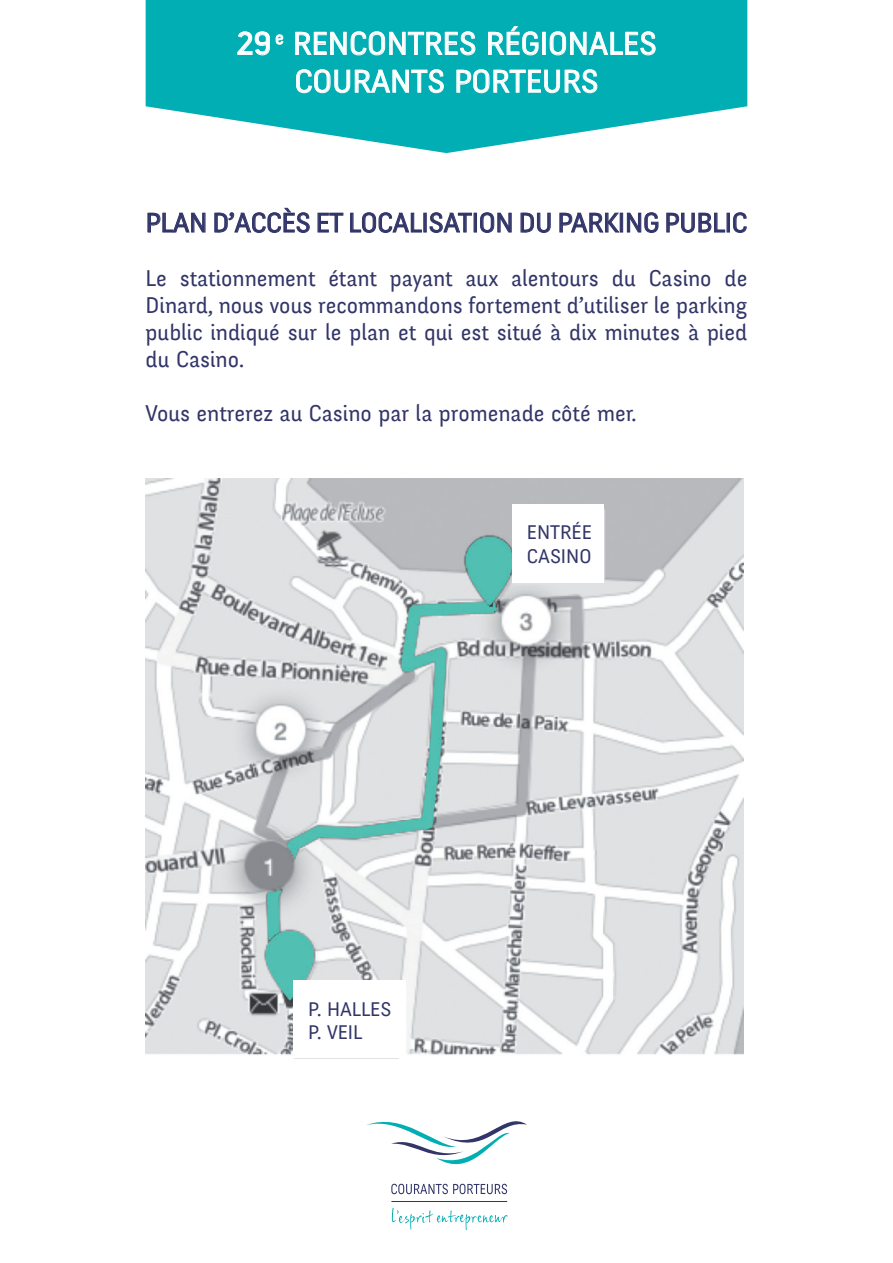
<style>
.page{position:relative;width:893px;height:1263px;background:#fff}
.page>*{position:absolute;margin:0;border:0;box-sizing:border-box;transform-origin:0 0}
.t1{font:31.5px/37.8px "Fengardo Neue";color:#fff;text-align:center}
.t2{font:27px "Fengardo Neue";letter-spacing:-.005em;color:#323568}
.t3{font:22.5px/27px "Fengardo Neue";color:#323568;text-align:justify}
.t4{font:19.5px/23.4px "Fengardo Neue";color:#323568}
.s1{font-family:"Estandar"}
</style>
<div class="page">
<svg style="left:146px;top:0;width:601px;height:153px;fill:#00aeb3"></svg>
<svg style="left:237px;top:31px;width:47px;height:25px"></svg>
<svg style="left:295px;top:5px;width:361px;height:114px;background:#18b5ba"></svg>
<svg style="left:367px;top:1121px;width:160px;height:73px"></svg>
<hr style="left:391px;top:1201px;width:116px;height:1px;background:#323568">
<svg style="left:392px;top:1208px;width:115px;height:22px"></svg>
<svg style="left:147px;top:212px;width:59px;height:21px"></svg>
<svg style="left:214px;top:207px;width:96px;height:26px"></svg>
<svg style="left:317px;top:212px;width:27px;height:21px"></svg>
<svg style="left:350px;top:212px;width:72px;height:21px"></svg>
<div style="left:423px;top:213px;width:4px;height:19px;border:1px solid #323568"></div>
<svg style="left:429px;top:212px;width:43px;height:21px"></svg>
<div style="left:474px;top:213px;width:3px;height:19px;border:1px solid #323568"></div>
<svg style="left:480px;top:212px;width:32px;height:21px"></svg>
<svg style="left:520px;top:212px;width:31px;height:21px"></svg>
<svg style="left:559px;top:212px;width:61px;height:21px"></svg>
<div style="left:620px;top:213px;width:3px;height:19px;border:1px solid #323568"></div>
<svg style="left:627px;top:212px;width:32px;height:21px"></svg>
<svg style="left:666px;top:212px;width:59px;height:21px"></svg>
<div style="left:727px;top:213px;width:3px;height:19px;border:1px solid #323568"></div>
<svg style="left:733px;top:212px;width:14px;height:21px"></svg>
<img style="left:146px;top:478px;width:597px;height:577px">
<div style="left:512px;top:504px;width:92px;height:79px;background:#fff"></div>
<div style="left:294px;top:980px;width:112px;height:78px;background:#fff"></div>
<h1 class="t1" style="left:236px;top:25px;width:422px"><span class="s1">29</span> <sup>e</sup> Rencontres Régionales<br>Courants Porteurs</h1>
<p class="t2" style="left:146px;top:207px;width:600px">Plan d’accès et localisation du parking public</p>
<p class="t3" style="left:146px;top:265px;width:603px">Le stationnement étant payant aux alentours du Casino de Dinard, nous vous recommandons fortement d’utiliser le parking public indiqué sur le plan et qui est situé à dix minutes à pied du Casino.</p>
<p class="t3" style="left:146px;top:400px;width:492px">Vous entrerez au Casino par la promenade côté mer.</p>
<p class="t4" style="left:527px;top:521px;width:66px">Entrée<br>Casino</p>
<p class="t4" style="left:308px;top:997px;width:85px">P. Halles<br>P. VEI L</p>
</div>
